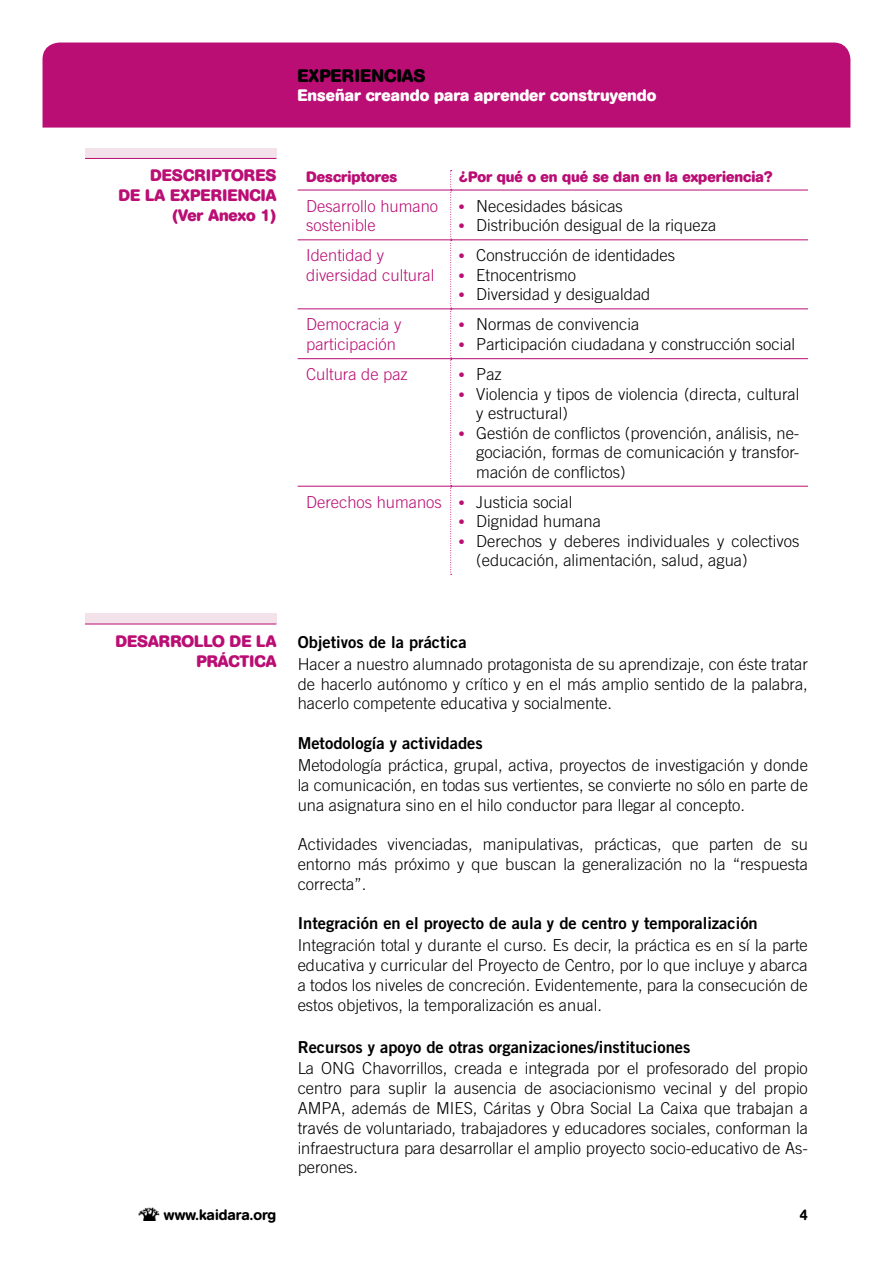
<style>
.page{position:relative;width:893px;height:1263px;background:#fff}
.page>*{position:absolute;margin:0;border:0;box-sizing:border-box;transform-origin:0 0}
.t1{font:700 18px "AG Book Rounded";letter-spacing:.02em;color:#000}
.t2{font:300 16.5px/19.8px "Trade Gothic";color:#000;text-align:justify}
.t3{font:16.5px "Trade Gothic Bold Two";color:#000}
.t4{font:300 16.5px/19.8px "Trade Gothic";color:#ba0e74}
.t5{font:700 16.5px/19.8px "AG Book Rounded";color:#ba0e74;text-align:right}
.t6{font:700 16.5px "AG Book Rounded";color:#fff}
.t7{font:700 15px "AG Book Rounded";color:#ba0e74}
.t8{font:500 15px "AG Book Rounded";color:#000}
.s1{font-family:"AG Book Rounded";font-weight:700;font-size:15px;color:#ba0e74}
.s2{font-family:"AG Book Rounded";font-weight:700;font-size:15px}
.s3{color:#000}
</style>
<div class="page">
<img style="left:139px;top:1207px;width:20px;height:13px">
<hr style="left:298px;top:190px;width:153px;height:1px;background:#ba0e74">
<hr style="left:451px;top:190px;width:357px;height:1px;background:#ba0e74">
<hr style="left:298px;top:239px;width:153px;height:1px;background:#ba0e74">
<hr style="left:451px;top:239px;width:357px;height:1px;background:#ba0e74">
<hr style="left:298px;top:308px;width:153px;height:1px;background:#ba0e74">
<hr style="left:298px;top:358px;width:153px;height:1px;background:#ba0e74">
<hr style="left:298px;top:486px;width:153px;height:1px;background:#ba0e74">
<svg style="left:450px;top:170px;width:2px;height:405px"></svg>
<hr style="left:451px;top:308px;width:357px;height:1px;background:#ba0e74">
<hr style="left:451px;top:358px;width:357px;height:1px;background:#ba0e74">
<hr style="left:451px;top:486px;width:357px;height:1px;background:#ba0e74">
<div style="left:43px;top:43px;width:807px;height:85px;background:#ba0e74"></div>
<div style="left:85px;top:148px;width:191px;height:10px;background:#f3e2ea"></div>
<hr style="left:85px;top:158px;width:191px;height:1px;background:#ba0e74">
<div style="left:85px;top:613px;width:191px;height:11px;background:#f3e2ea"></div>
<hr style="left:85px;top:624px;width:191px;height:1px;background:#ba0e74">
<p class="t1" style="left:298px;top:65px;width:129px">EXPERIENCIAS</p>
<p class="t6" style="left:298px;top:86px;width:360px">Enseñar creando para aprender construyendo</p>
<p class="t5" style="left:119px;top:166px;width:159px">DESCRIPTORES<br>DE LA EXPERIENCIA (Ver Anexo 1)</p>
<p class="t7" style="left:306px;top:168px;width:93px">Descriptores</p>
<p class="t7" style="left:459px;top:168px;width:315px">¿Por qué o en qué se dan en la experiencia?</p>
<p class="t4" style="left:306px;top:196px;width:133px">Desarrollo humano sostenible</p>
<p class="t2" style="left:459px;top:196px;width:165px"><span class="s1">•</span> Necesidades básicas</p>
<p class="t2" style="left:459px;top:215px;width:259px"><span class="s1">•</span> Distribución desigual de la riqueza</p>
<p class="t4" style="left:306px;top:245px;width:130px">Identidad y diversidad cultural</p>
<p class="t2" style="left:459px;top:245px;width:217px"><span class="s1">•</span> Construcción de identidades</p>
<p class="t2" style="left:459px;top:265px;width:118px"><span class="s1">•</span> Etnocentrismo</p>
<p class="t2" style="left:459px;top:284px;width:193px"><span class="s1">•</span> Diversidad y desigualdad</p>
<p class="t4" style="left:306px;top:314px;width:97px">Democracia y participación</p>
<p class="t2" style="left:459px;top:314px;width:182px"><span class="s1">•</span> Normas de convivencia</p>
<p class="t2" style="left:459px;top:334px;width:338px"><span class="s1">•</span> Participación ciudadana y construcción social</p>
<p class="t4" style="left:306px;top:364px;width:103px">Cultura de paz</p>
<p class="t2" style="left:459px;top:364px;width:44px"><span class="s1">•</span> Paz</p>
<p class="t2" style="left:476px;top:384px;width:325px;text-indent:-17px"><span class="s1">•</span> Violencia y tipos de violencia (directa, cultural y estructural)</p>
<p class="t2" style="left:476px;top:423px;width:325px;text-indent:-17px"><span class="s1">•</span> Gestión de conflictos (provención, análisis, ne&shy;gociación, formas de comunicación y transfor&shy;mación de conflictos)</p>
<p class="t4" style="left:306px;top:492px;width:268px">Derechos humanos <span class="s2">•</span> <span class="s3">Justicia social</span></p>
<p class="t2" style="left:459px;top:511px;width:143px"><span class="s1">•</span> Dignidad humana</p>
<p class="t2" style="left:476px;top:531px;width:325px;text-indent:-17px"><span class="s1">•</span> Derechos y deberes individuales y colectivos (educación, alimentación, salud, agua)</p>
<p class="t5" style="left:115px;top:632px;width:24px">Desarrollo</p>
<p class="t5" style="left:230px;top:632px;width:38px">de la</p>
<p class="t5" style="left:197px;top:651px;width:11px">práctica</p>
<p class="t3" style="left:298px;top:632px;width:171px">Objetivos de la práctica</p>
<p class="t2" style="left:298px;top:654px;width:512px">Hacer a nuestro alumnado protagonista de su aprendizaje, con éste tratar de hacerlo autónomo y crítico y en el más amplio sentido de la palabra, hacerlo competente educativa y socialmente.</p>
<p class="t3" style="left:298px;top:733px;width:187px">Metodología y actividades</p>
<p class="t2" style="left:298px;top:755px;width:512px">Metodología práctica, grupal, activa, proyectos de investigación y donde la comunicación, en todas sus vertientes, se convierte no sólo en parte de una asignatura sino en el hilo conductor para llegar al concepto.</p>
<p class="t2" style="left:298px;top:834px;width:512px">Actividades vivenciadas, manipulativas, prácticas, que parten de su entorno más próximo y que buscan la generalización no la “respuesta correcta”.</p>
<p class="t3" style="left:298px;top:913px;width:462px">Integración en el proyecto de aula y de centro y temporalización</p>
<p class="t2" style="left:298px;top:935px;width:512px">Integración total y durante el curso. Es decir, la práctica es en sí la parte educativa y curricular del Proyecto de Centro, por lo que incluye y abarca a todos los niveles de concreción. Evidentemente, para la consecución de estos objetivos, la temporalización es anual.</p>
<p class="t3" style="left:298px;top:1036px;width:394px">Recursos y apoyo de otras organizaciones/instituciones</p>
<p class="t2" style="left:298px;top:1058px;width:512px">La ONG Chavorrillos, creada e integrada por el profesorado del propio centro para suplir la ausencia de asociacionismo vecinal y del propio AMPA, además de MIES, Cáritas y Obra Social La Caixa que trabajan a través de voluntariado, trabajadores y educadores sociales, conforman la infraestructura para desarrollar el amplio proyecto socio-educativo de As&shy;perones.</p>
<p class="t8" style="left:164px;top:1206px;width:114px">www.kaidara.org</p>
<p class="t8" style="left:799px;top:1206px;width:10px">4</p>
</div>
